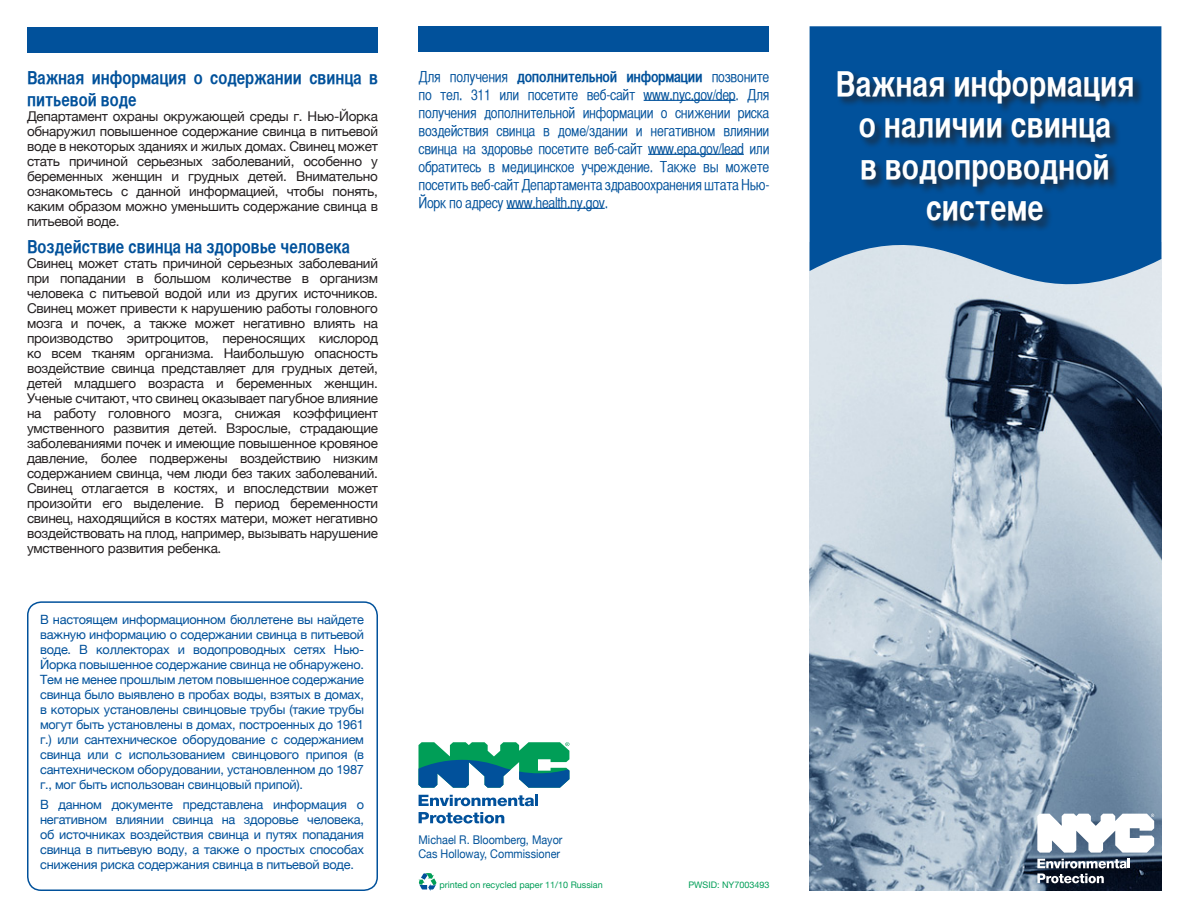
<style>
.page{position:relative;width:1188px;height:918px;background:#fff}
.page>*{position:absolute;margin:0;border:0;box-sizing:border-box;transform-origin:0 0}
.t1{font:34.5px/41.4px "Helvetica CY Bold";color:#fff;text-align:center}
.Body{font:18px/21.6px "Helvetica CY Bold";color:#01519b}
.Subhead{font:15px/18px "Helvetica CY Plain";letter-spacing:-.02em;color:#01519b;text-align:justify}
.Body-2{font:13.5px/15px "Helvetica Neue";letter-spacing:-.02em;color:#231f20;text-align:justify}
.Body-3{font:12.75px/15px "Helvetica Neue";letter-spacing:-.02em;color:#01519b;text-align:justify}
.t2{font:12px "Helvetica Neue";color:#01529a;scale:.9 1}
.t3{font:9px "Helvetica Neue";color:#009e57}
.s1{font-family:"Helvetica CY Bold"}
</style>
<div class="page">
<div style="left:27px;top:601px;width:351px;height:290px;border:2px solid #01519b;border-radius:14px"></div>
<img style="left:810px;top:242px;width:352px;height:649px">
<svg style="left:810px;top:26px;width:351px;height:316px;fill:#01519b"></svg>
<div style="left:418px;top:26px;width:352px;height:26px;background:#01519b"></div>
<div style="left:27px;top:27px;width:351px;height:26px;background:#01519b"></div>
<div style="left:837px;top:70px;width:308px;height:162px;background:#231f20;opacity:.75"></div>
<svg style="left:419px;top:873px;width:17px;height:18px"></svg>
<svg style="left:1037px;top:859px;width:93px;height:24px"></svg>
<svg style="left:1037px;top:814px;width:117px;height:39px"></svg>
<hr style="left:644px;top:100px;width:92px;height:1px;background:#01519b">
<hr style="left:648px;top:154px;width:96px;height:1px;background:#01519b">
<hr style="left:507px;top:208px;width:98px;height:1px;background:#01519b">
<svg style="left:419px;top:795px;width:119px;height:11px"></svg>
<svg style="left:419px;top:812px;width:85px;height:11px"></svg>
<svg style="left:418px;top:742px;width:151px;height:46px"></svg>
<p class="Body" style="left:27px;top:67px;width:352px">Важная информация о содержании свинца в питьевой воде</p>
<p class="Body-2" style="left:27px;top:108px;width:353px">Департамент охраны окружающей среды г. Нью-Йорка обнаружил повышенное содержание свинца в питьевой воде в некоторых зданиях и жилых домах. Свинец может стать причиной серьезных заболеваний, особенно у беременных женщин и грудных детей. Внимательно ознакомьтесь с данной информацией, чтобы понять, каким образом можно уменьшить содержание свинца в питьевой воде.</p>
<p class="Body" style="left:27px;top:235px;width:324px">Воздействие свинца на здоровье человека</p>
<p class="Body-2" style="left:27px;top:255px;width:353px">Свинец может стать причиной серьезных заболеваний при попадании в большом количестве в организм человека с питьевой водой или из других источников.<br>Свинец может привести к нарушению работы головного мозга и почек, а также может негативно влиять на производство эритроцитов, переносящих кислород ко всем тканям организма. Наибольшую опасность воздействие свинца представляет для грудных детей, детей младшего возраста и беременных женщин.<br>Ученые считают, что свинец оказывает пагубное влияние на работу головного мозга, снижая коэффициент умственного развития детей. Взрослые, страдающие заболеваниями почек и имеющие повышенное кровяное давление, более подвержены воздействию низким содержанием свинца, чем люди без таких заболеваний.<br>Свинец отлагается в костях, и впоследствии может произойти его выделение. В период беременности свинец, находящийся в костях матери, может негативно воздействовать на плод, например, вызывать нарушение умственного развития ребенка.</p>
<p class="Body-3" style="left:40px;top:612px;width:326px">В настоящем информационном бюллетене вы найдете важную информацию о содержании свинца в питьевой воде. В коллекторах и водопроводных сетях Нью-Йорка повышенное содержание свинца не обнаружено.<br>Тем не менее прошлым летом повышенное содержание свинца было выявлено в пробах воды, взятых в домах, в которых установлены свинцовые трубы (такие трубы могут быть установлены в домах, построенных до 1961 г.) или сантехническое оборудование с содержанием свинца или с использованием свинцового припоя (в сантехническом оборудовании, установленном до 1987 г., мог быть использован свинцовый припой).</p>
<p class="Body-3" style="left:40px;top:797px;width:326px">В данном документе представлена информация о негативном влиянии свинца на здоровье человека, об источниках воздействия свинца и путях попадания свинца в питьевую воду, а также о простых способах снижения риска содержания свинца в питьевой воде.</p>
<p class="Subhead" style="left:418px;top:68px;width:353px">Для получения <span class="s1">дополнительной информации</span> позвоните по тел. 311 или посетите веб-сайт www.nyc.gov/dep. Для получения дополнительной информации о снижении риска воздействия свинца в доме/здании и негативном влиянии свинца на здоровье посетите веб-сайт www.epa.gov/lead или обратитесь в медицинское учреждение. Также вы можете посетить веб-сайт Департамента здравоохранения штата Нью-Йорк по адресу www.health.ny.gov.</p>
<p class="t2" style="left:418px;top:832px;width:162px">Michael R. Bloomberg, Mayor</p>
<p class="t2" style="left:418px;top:847px;width:159px">Cas Holloway, Commissioner</p>
<p class="t3" style="left:439px;top:879px;width:165px">printed on recycled paper 11/10 Russian</p>
<p class="t3" style="left:688px;top:879px;width:83px">PWSID: NY7003493</p>
<p class="t1" style="left:835px;top:63px;width:301px">Важная информация о наличии свинца<br>в водопроводной системе</p>
</div>
